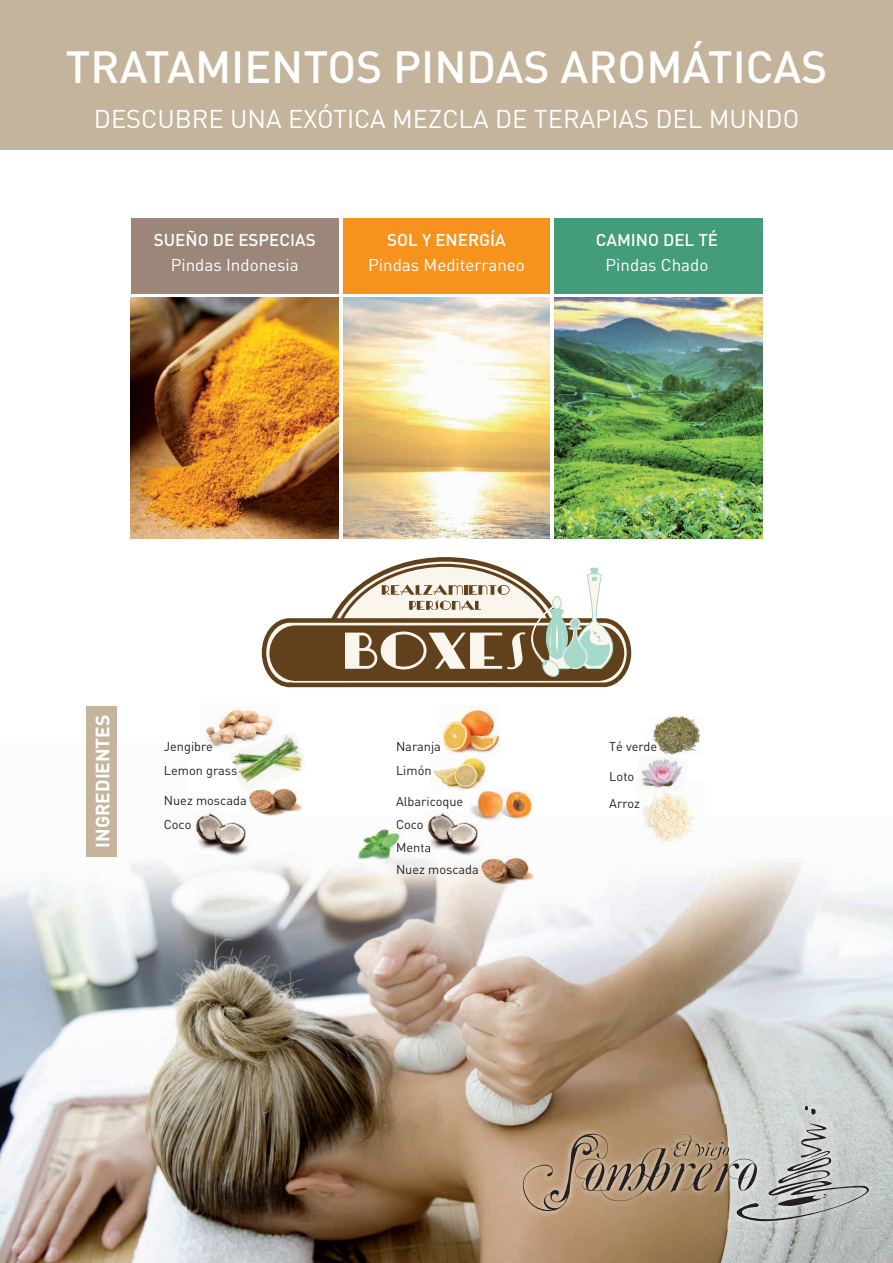
<style>
.page{position:relative;width:893px;height:1263px;background:#fff}
.page>*{position:absolute;margin:0;border:0;box-sizing:border-box;transform-origin:0 0}
.t1{font:500 44.55px "DIN";color:#fff}
.t2{font:25.5px "DIN";color:#fff}
.t3{font:700 19.05px "DIN";color:#fff}
.t4{font:500 16.95px/25.5px "DIN";color:#fff;text-align:center}
.t5{font:16.95px/25.5px "DIN";color:#fff;text-align:center}
.t6{font:12.75px/24px "DIN";color:#231f20}
.s1{font-weight:400}
.s2{font-weight:500}
</style>
<div class="page">
<img style="left:0;top:856px;width:186px;height:407px">
<img style="left:223px;top:857px;width:223px;height:406px">
<img style="left:484px;top:856px;width:223px;height:295px">
<img style="left:707px;top:858px;width:186px;height:256px">
<img style="left:186px;top:869px;width:37px;height:394px">
<img style="left:446px;top:857px;width:38px;height:406px">
<img style="left:707px;top:1114px;width:21px;height:9px">
<img style="left:856px;top:1114px;width:37px;height:149px">
<img style="left:521px;top:1222px;width:223px;height:41px">
<img style="left:744px;top:1230px;width:112px;height:33px">
<img style="left:131px;top:298px;width:631px;height:240px">
<div style="left:131px;top:218px;width:210px;height:75px;background:#9b8679"></div>
<div style="left:0;top:0;width:893px;height:150px;background:#c3b49b"></div>
<div style="left:341px;top:218px;width:211px;height:75px;background:#f7931d"></div>
<div style="left:552px;top:218px;width:210px;height:75px;background:#439c7a"></div>
<hr style="left:340px;top:218px;width:3px;height:478px;background:#fff">
<hr style="left:550px;top:218px;width:3px;height:478px;background:#fff">
<img style="left:728px;top:1097px;width:150px;height:133px">
<svg style="left:805px;top:1105px;width:11px;height:10px"></svg>
<svg style="left:516px;top:1123px;width:354px;height:99px"></svg>
<div style="left:86px;top:706px;width:31px;height:150px;background:#c3b49b"></div>
<img style="left:202px;top:707px;width:72px;height:41px">
<img style="left:248px;top:793px;width:55px;height:23px">
<img style="left:185px;top:812px;width:64px;height:45px">
<svg style="left:248px;top:810px;width:7px;height:6px"></svg>
<img style="left:229px;top:731px;width:74px;height:62px">
<img style="left:358px;top:829px;width:43px;height:31px">
<svg style="left:397px;top:843px;width:4px;height:9px"></svg>
<img style="left:439px;top:705px;width:62px;height:52px">
<img style="left:430px;top:757px;width:57px;height:33px">
<img style="left:480px;top:857px;width:55px;height:28px">
<img style="left:418px;top:812px;width:69px;height:45px">
<svg style="left:418px;top:843px;width:12px;height:9px"></svg>
<img style="left:468px;top:789px;width:65px;height:32px">
<img style="left:651px;top:716px;width:49px;height:38px">
<img style="left:643px;top:792px;width:56px;height:51px">
<img style="left:639px;top:757px;width:44px;height:35px">
<svg style="left:261px;top:557px;width:371px;height:131px"></svg>
<p class="t1" style="left:66px;top:39px;width:763px">TRATAMIENTOS PINDAS AROMÁTICAS</p>
<p class="t2" style="left:94px;top:103px;width:707px">DESCUBRE UNA EXÓTICA MEZCLA DE TERAPIAS DEL MUNDO</p>
<p class="t4" style="left:154px;top:226px;width:164px">SUEÑO DE ESPECIAS<br><span class="s1">Pindas Indonesia</span></p>
<p class="t5" style="left:368px;top:227px;width:158px"><span class="s2">SOL Y ENERGÍA<br></span>Pindas Mediterraneo</p>
<p class="t4" style="left:596px;top:226px;width:124px">CAMINO DEL TÉ<br><span class="s1">Pindas Chado</span></p>
<p class="t3" style="left:90px;top:848px;width:135px;rotate:-90deg">INGREDIENTES</p>
<p class="t6" style="left:164px;top:734px;width:51px">Jengibre</p>
<p class="t6" style="left:164px;top:758px;width:75px">Lemon grass</p>
<p class="t6" style="left:164px;top:788px;width:84px">Nuez moscada<br>Coco</p>
<p class="t6" style="left:396px;top:734px;width:47px">Naranja<br>Limón</p>
<p class="t6" style="left:396px;top:789px;width:69px">Albaricoque</p>
<p class="t6" style="left:396px;top:812px;width:29px">Coco</p>
<p class="t6" style="left:396px;top:835px;width:37px">Menta</p>
<p class="t6" style="left:396px;top:857px;width:84px">Nuez moscada</p>
<p class="t6" style="left:609px;top:734px;width:49px">Té verde</p>
<p class="t6" style="left:609px;top:762px;width:32px;line-height:27.6px">Loto<br>Arroz</p>
</div>
